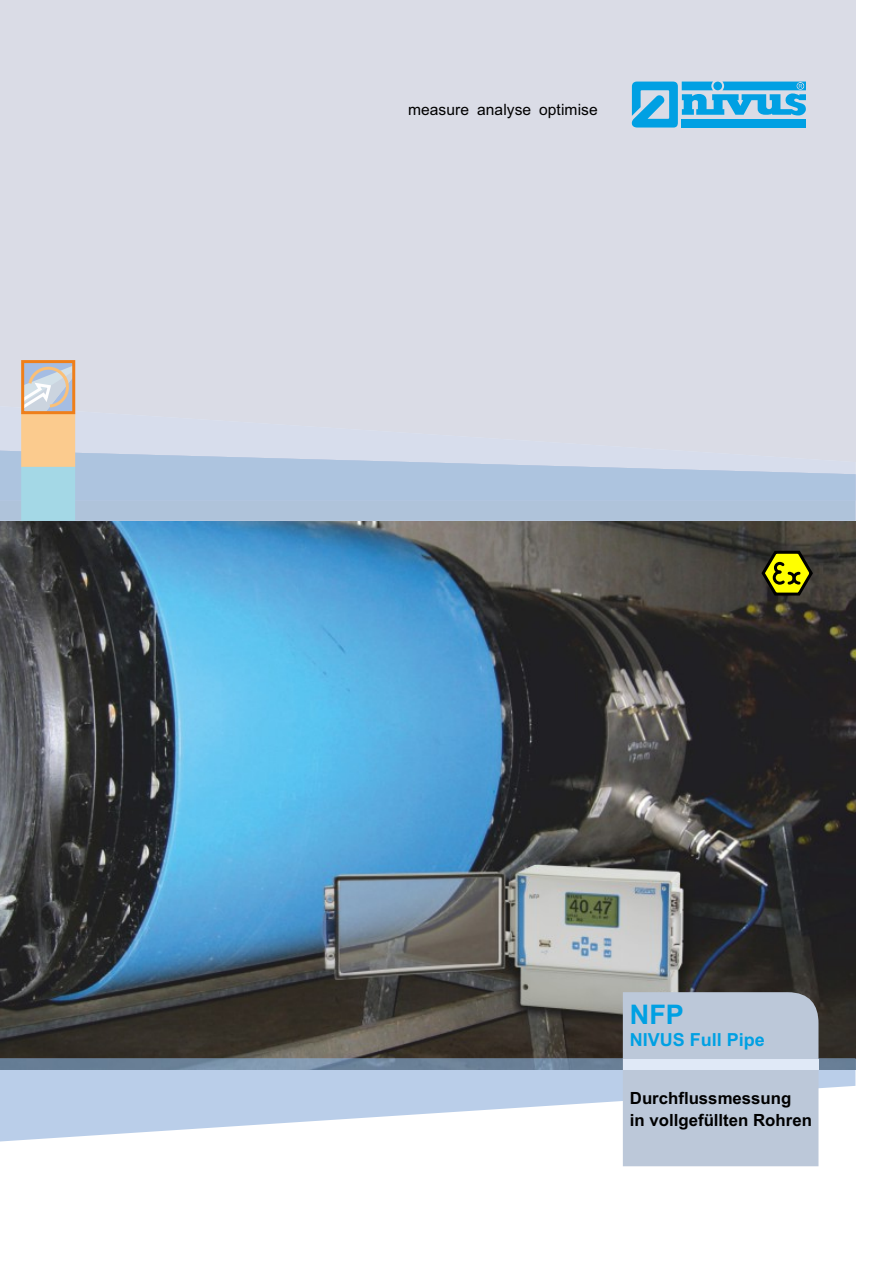
<style>
.page{position:relative;width:893px;height:1263px;background:#fff}
.page>*{position:absolute;margin:0;border:0;box-sizing:border-box;transform-origin:0 0}
.t1{font:700 27px "Arial";color:#00a0e3}
.t2{font:700 18px "Arial";color:#00a0e3}
.t3{font:700 16.8px/21.6px "Arial";color:#000}
.t4{font:15.6px "Arial";letter-spacing:.005em;color:#000}
</style>
<div class="page">
<img style="left:0;top:522px;width:855px;height:537px">
<div style="left:0;top:0;width:855px;height:521px;background:#dadce6"></div>
<svg style="left:0;top:1070px;width:510px;height:71px;fill:#bacee9"></svg>
<img style="left:0;top:1059px;width:510px;height:11px">
<svg style="left:760px;top:549px;width:55px;height:56px;background:#727116"></svg>
<svg style="left:0;top:365px;width:855px;height:157px"></svg>
<div style="left:21px;top:360px;width:54px;height:54px;border:3px solid #ef7f1a"></div>
<svg style="left:510px;top:992px;width:346px;height:174px;fill:#bcc8d9"></svg>
<div style="left:623px;top:1059px;width:195px;height:11px;background:#e0e9f7"></div>
<svg style="left:631px;top:82px;width:175px;height:46px"></svg>
<p class="t4" style="left:408px;top:103px;width:191px">measure analyse optimise</p>
<h1 class="t1" style="left:630px;top:1004px;width:55px">NFP</h1>
<p class="t2" style="left:630px;top:1033px;width:137px">NIVUS Full Pipe</p>
<p class="t3" style="left:630px;top:1089px;width:184px">Durchflussmessung<br>in vollgefüllten Rohren</p>
</div>
